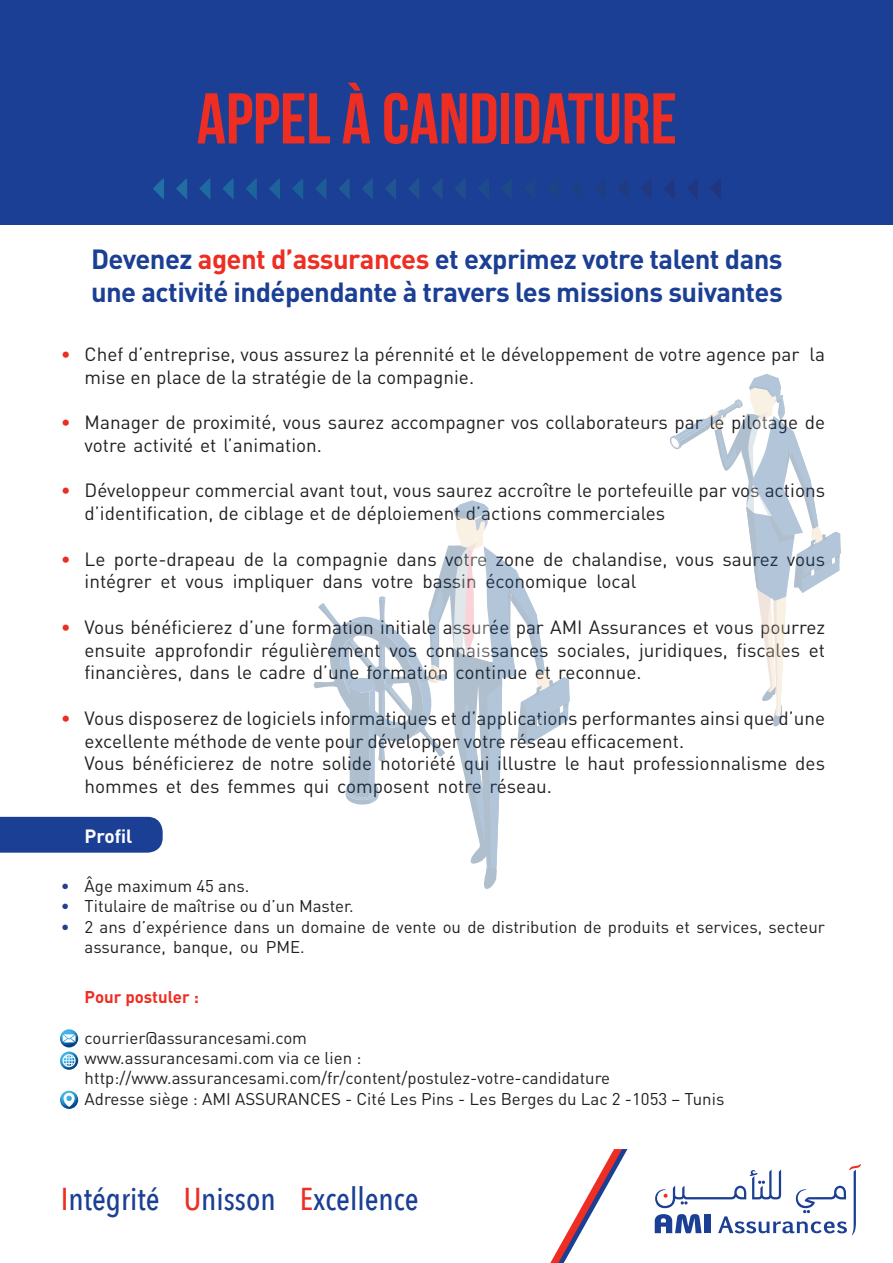
<style>
.page{position:relative;width:893px;height:1263px;background:#fff}
.page>*{position:absolute;margin:0;border:0;box-sizing:border-box;transform-origin:0 0}
.t1{font:71.55px "Bebas Neue";color:#ee2e22}
.t2{font:500 31.65px "Avenir Next Condensed";color:#1b3f94}
.t3{font:700 27.45px/32.8px "DIN";letter-spacing:-.02em;color:#1b3f94}
.t4{font:18.9px/22.8px "DIN Pro";color:#231f20}
.t5{font:18.9px "DIN Pro";color:#ee2e22}
.t6{font:700 18.9px "DIN Pro";color:#fff}
.t7{font:16.8px/20.2px "DIN Pro";color:#231f20}
.t8{font:700 16.8px "DIN Pro";color:#ee2e22}
.t9{font:16.8px/20.2px "DIN Pro";color:#253f8e;text-align:justify}
.s1{color:#ee2e22}
</style>
<div class="page">
<svg style="left:60px;top:1029px;width:18px;height:18px"></svg>
<svg style="left:63px;top:1034px;width:12px;height:8px"></svg>
<svg style="left:60px;top:1051px;width:18px;height:19px"></svg>
<svg style="left:63px;top:1054px;width:13px;height:13px"></svg>
<svg style="left:60px;top:1091px;width:18px;height:18px"></svg>
<svg style="left:64px;top:1093px;width:11px;height:14px"></svg>
<svg style="left:670px;top:374px;width:171px;height:352px"></svg>
<svg style="left:313px;top:500px;width:257px;height:389px"></svg>
<div style="left:0;top:817px;width:163px;height:36px;background:#1b3f94"></div>
<div style="left:0;top:0;width:893px;height:224px;background:#1b3f94"></div>
<svg style="left:550px;top:1149px;width:311px;height:114px"></svg>
<svg style="left:710px;top:179px;width:11px;height:20px"></svg>
<svg style="left:687px;top:179px;width:11px;height:20px"></svg>
<svg style="left:664px;top:179px;width:11px;height:20px"></svg>
<svg style="left:640px;top:179px;width:11px;height:20px"></svg>
<svg style="left:617px;top:179px;width:11px;height:20px"></svg>
<svg style="left:594px;top:179px;width:11px;height:20px"></svg>
<svg style="left:571px;top:179px;width:11px;height:20px"></svg>
<svg style="left:548px;top:179px;width:10px;height:20px"></svg>
<svg style="left:525px;top:179px;width:10px;height:20px"></svg>
<svg style="left:502px;top:179px;width:10px;height:20px"></svg>
<svg style="left:478px;top:179px;width:10px;height:19px"></svg>
<svg style="left:455px;top:179px;width:10px;height:19px"></svg>
<svg style="left:432px;top:179px;width:10px;height:20px"></svg>
<svg style="left:408px;top:179px;width:11px;height:20px"></svg>
<svg style="left:385px;top:179px;width:11px;height:20px"></svg>
<svg style="left:362px;top:179px;width:11px;height:20px"></svg>
<svg style="left:339px;top:179px;width:11px;height:20px"></svg>
<svg style="left:315px;top:179px;width:11px;height:20px"></svg>
<svg style="left:292px;top:179px;width:11px;height:20px"></svg>
<svg style="left:269px;top:179px;width:11px;height:20px"></svg>
<svg style="left:246px;top:179px;width:11px;height:21px"></svg>
<svg style="left:222px;top:179px;width:12px;height:21px"></svg>
<svg style="left:199px;top:179px;width:11px;height:20px"></svg>
<svg style="left:176px;top:179px;width:11px;height:20px"></svg>
<svg style="left:153px;top:179px;width:11px;height:21px"></svg>
<h1 class="t1" style="left:197px;top:79px;width:482px">APPEL À CANDIDATURE</h1>
<p class="t5" style="left:61px;top:341px;width:12px">•</p>
<p class="t5" style="left:61px;top:409px;width:12px">•</p>
<p class="t5" style="left:61px;top:478px;width:12px">•</p>
<p class="t5" style="left:61px;top:546px;width:12px">•</p>
<p class="t5" style="left:61px;top:614px;width:12px">•</p>
<p class="t5" style="left:61px;top:705px;width:12px">•</p>
<p class="t9" style="left:61px;top:875px;width:10px">• • •</p>
<h3 class="t3" style="left:91px;top:242px;width:693px">Devenez <span class="s1">agent d’assurances</span> et exprimez votre talent dans une activité indépendante à travers les missions suivantes</h3>
<p class="t4" style="left:85px;top:342px;width:742px">Chef d’entreprise, vous assurez la pérennité et le développement de votre agence par la mise en place de la stratégie de la compagnie.</p>
<p class="t4" style="left:85px;top:410px;width:742px">Manager de proximité, vous saurez accompagner vos collaborateurs par le pilotage de votre activité et l’animation.</p>
<p class="t4" style="left:85px;top:478px;width:742px">Développeur commercial avant tout, vous saurez accroître le portefeuille par vos actions d’identification, de ciblage et de déploiement d’actions commerciales</p>
<p class="t4" style="left:85px;top:546px;width:742px">Le porte-drapeau de la compagnie dans votre zone de chalandise, vous saurez vous intégrer et vous impliquer dans votre bassin économique local</p>
<p class="t4" style="left:85px;top:615px;width:742px;text-align:justify">Vous bénéficierez d’une formation initiale assurée par AMI Assurances et vous pourrez ensuite approfondir régulièrement vos connaissances sociales, juridiques, fiscales et financières, dans le cadre d’une formation continue et reconnue.</p>
<p class="t4" style="left:85px;top:706px;width:742px">Vous disposerez de logiciels informatiques et d’applications performantes ainsi que d’une excellente méthode de vente pour développer votre réseau efficacement.<br>Vous bénéficierez de notre solide notoriété qui illustre le haut professionnalisme des hommes et des femmes qui composent notre réseau.</p>
<p class="t6" style="left:85px;top:824px;width:49px">Profil</p>
<p class="t7" style="left:85px;top:875px;width:742px">Âge maximum 45 ans.<br>Titulaire de maîtrise ou d’un Master.<br>2 ans d’expérience dans un domaine de vente ou de distribution de produits et services, secteur assurance, banque, ou PME.</p>
<p class="t8" style="left:85px;top:986px;width:116px">Pour postuler :</p>
<p class="t7" style="left:85px;top:1027px;width:641px">courrier@assurancesami.com<br>www.assurancesami.com via ce lien : http://www.assurancesami.com/fr/content/postulez-votre-candidature<br>Adresse siège : AMI ASSURANCES - Cité Les Pins - Les Berges du Lac 2 -1053 – Tunis</p>
<h2 class="t2" style="left:61px;top:1180px;width:359px"><span class="s1">I</span>ntégrité <span class="s1">U</span>nisson <span class="s1">E</span>xcellence</h2>
</div>
